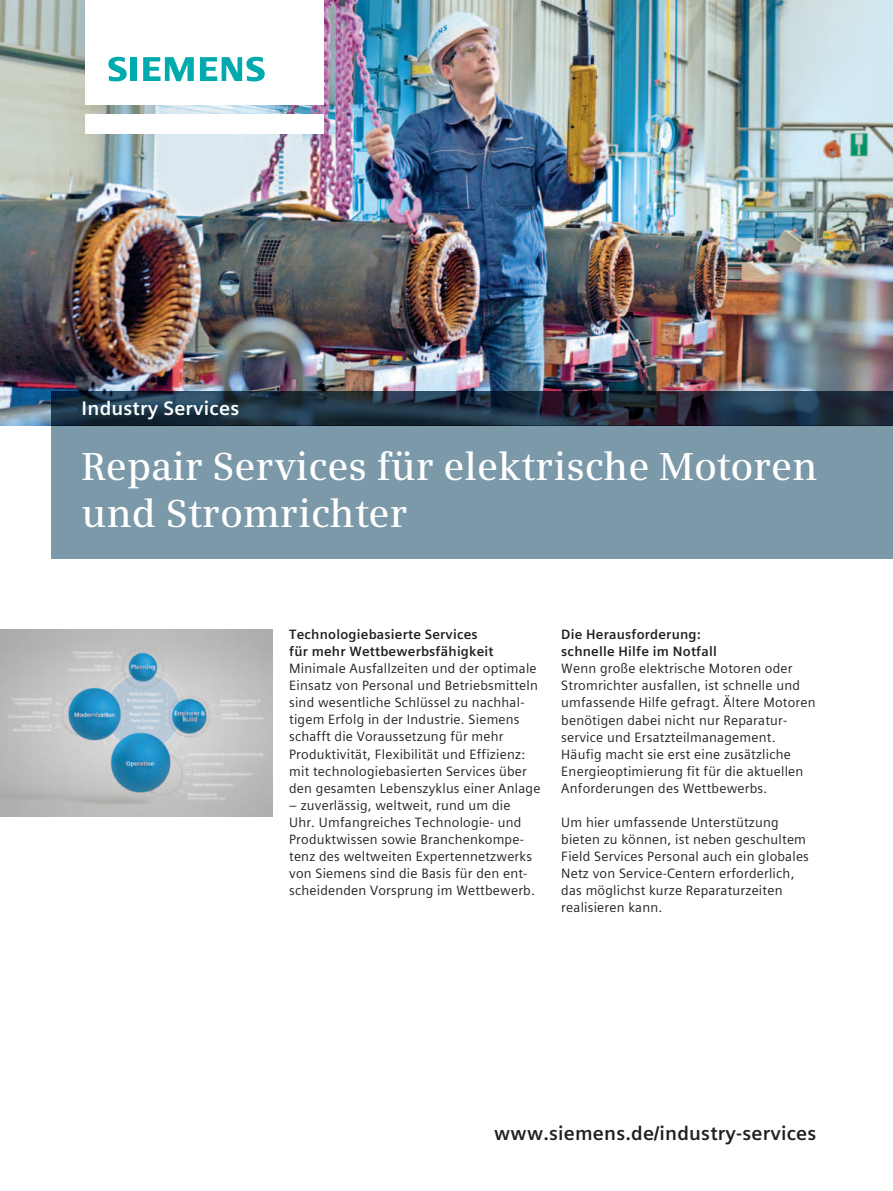
<style>
.page{position:relative;width:893px;height:1191px;background:#fff}
.page>*{position:absolute;margin:0;border:0;box-sizing:border-box;transform-origin:0 0}
.t1{font:600 39px/46.8px "Siemens Serif";color:#fff}
.t2{font:700 19.5px "Siemens Sans Global";letter-spacing:.01em;color:#231f20}
.t3{font:700 19.5px "Siemens Sans Global";letter-spacing:.01em;color:#fff}
.t4{font:13.5px/17px "Siemens Sans Global";letter-spacing:.015em;color:#231f20}
.t5{font:700 13.5px/17px "Siemens Sans Global";letter-spacing:.015em;color:#231f20}
</style>
<div class="page">
<img style="left:0;top:0;width:893px;height:425px">
<div style="left:85px;top:114px;width:238px;height:19px;background:#fff"></div>
<div style="left:85px;top:0;width:238px;height:105px;background:#fff"></div>
<svg style="left:108px;top:57px;width:19px;height:24px"></svg>
<div style="left:130px;top:57px;width:7px;height:24px;background:#00aaad"></div>
<svg style="left:143px;top:57px;width:51px;height:24px"></svg>
<svg style="left:200px;top:57px;width:65px;height:24px"></svg>
<svg style="left:51px;top:391px;width:842px;height:34px;background:#1f2f40"></svg>
<div style="left:51px;top:425px;width:842px;height:134px;background:#7b99a9"></div>
<img style="left:0;top:629px;width:272px;height:187px">
<h2 class="t3" style="left:82px;top:393px;width:159px">Industry Services</h2>
<h1 class="t1" style="left:82px;top:443px;width:737px">Repair Services für elektrische Motoren und Stromrichter</h1>
<p class="t5" style="left:289px;top:626px;width:206px">Technologiebasierte Services für mehr Wettbewerbsfähigkeit</p>
<p class="t4" style="left:289px;top:660px;width:253px">Minimale Ausfallzeiten und der optimale Einsatz von Personal und Betriebsmitteln sind wesentliche Schlüssel zu nachhal&shy;tigem Erfolg in der Industrie. Siemens schafft die Voraussetzung für mehr Produktivität, Flexibilität und Effizienz: mit technologiebasierten Services über den gesamten Lebenszyklus einer Anlage</p>
<p class="t4" style="left:289px;top:796px;width:247px">– zuverlässig, weltweit, rund um die Uhr. Umfangreiches Technologie- und Produktwissen sowie Branchenkompe&shy;tenz des weltweiten Expertennetzwerks von Siemens sind die Basis für den ent&shy;scheidenden Vorsprung im Wettbewerb.</p>
<p class="t5" style="left:561px;top:626px;width:157px">Die Herausforderung: schnelle Hilfe im Notfall</p>
<p class="t4" style="left:561px;top:660px;width:256px">Wenn große elektrische Motoren oder Stromrichter ausfallen, ist schnelle und umfassende Hilfe gefragt. Ältere Motoren benötigen dabei nicht nur Reparatur&shy;service und Ersatzteilmanagement.<br>Häufig macht sie erst eine zusätzliche Energieoptimierung fit für die aktuellen Anforderungen des Wettbewerbs.</p>
<p class="t4" style="left:561px;top:813px;width:249px">Um hier umfassende Unterstützung bieten zu können, ist neben geschultem Field Services Personal auch ein globales Netz von Service-Centern erforderlich, das möglichst kurze Reparaturzeiten realisieren kann.</p>
<h2 class="t2" style="left:494px;top:1118px;width:324px">www.siemens.de/industry-services</h2>
</div>
